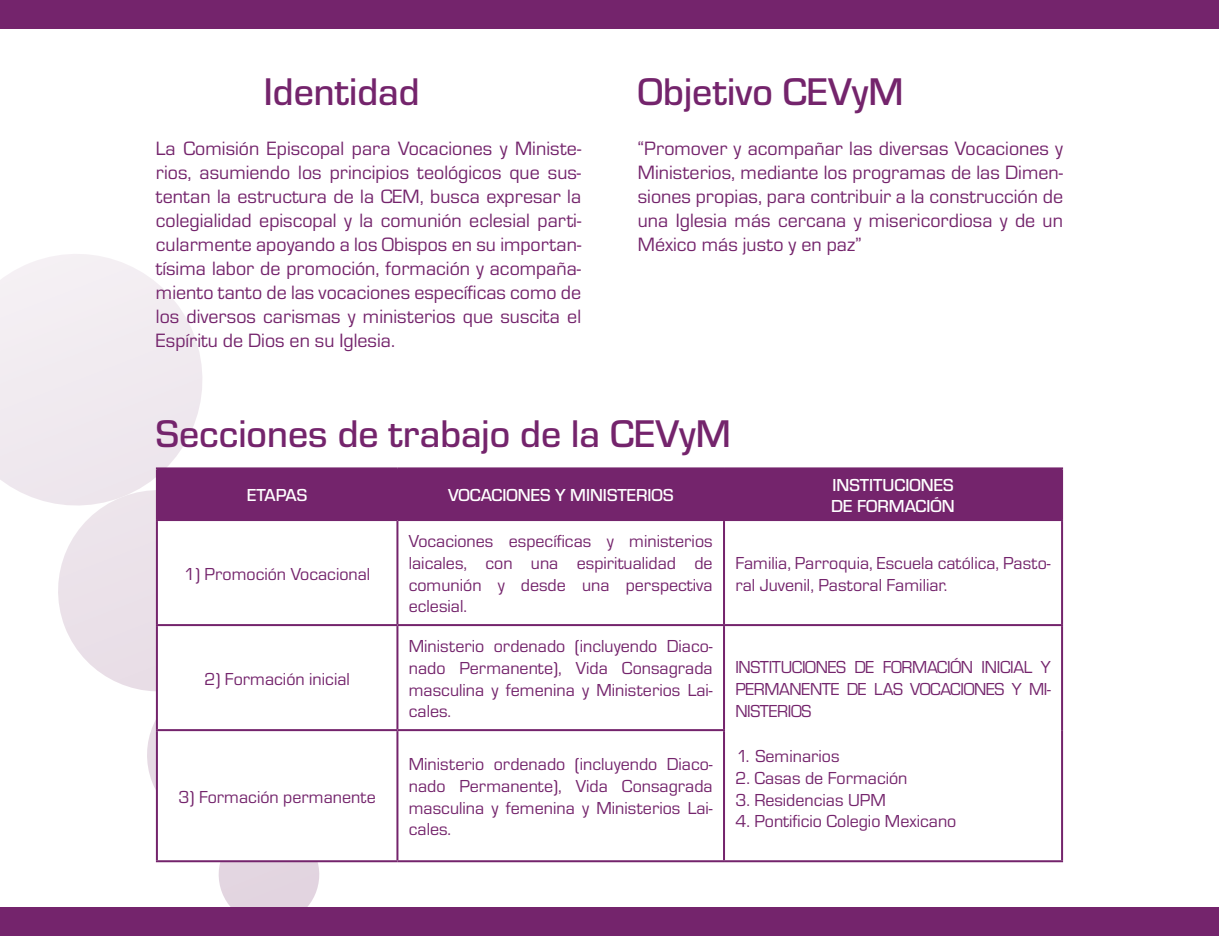
<style>
.page{position:relative;width:1219px;height:936px;background:#fff}
.page>*{position:absolute;margin:0;border:0;box-sizing:border-box;transform-origin:0 0}
.t1{font:500 40px "Eurostile T";color:#74246c}
.t2{font:20px/24px "Eurostile T";color:#74246c;text-align:justify}
.t3{font:18px/21.6px "Eurostile T";color:#74246c;text-align:justify}
.t4{font:500 18px/21.6px "Eurostile T";color:#fff}
</style>
<div class="page">
<svg style="left:0;top:254px;width:202px;height:247px"></svg>
<svg style="left:45px;top:477px;width:111px;height:212px"></svg>
<svg style="left:137px;top:669px;width:189px;height:238px"></svg>
<div style="left:0;top:0;width:1219px;height:28px;background:#74246c"></div>
<div style="left:158px;top:469px;width:903px;height:50px;background:#74246c"></div>
<svg style="left:158px;top:521px;width:238px;height:339px"></svg>
<hr style="left:156px;top:469px;width:2px;height:50px;background:#74246c">
<hr style="left:156px;top:467px;width:241px;height:2px;background:#74246c">
<hr style="left:396px;top:469px;width:2px;height:50px;background:#74246c">
<hr style="left:397px;top:467px;width:327px;height:2px;background:#74246c">
<hr style="left:724px;top:467px;width:339px;height:2px;background:#74246c">
<hr style="left:723px;top:469px;width:2px;height:50px;background:#74246c">
<hr style="left:1061px;top:469px;width:2px;height:50px;background:#74246c">
<hr style="left:156px;top:521px;width:2px;height:103px;background:#74246c">
<hr style="left:156px;top:519px;width:241px;height:2px;background:#74246c">
<hr style="left:396px;top:521px;width:2px;height:103px;background:#74246c">
<hr style="left:397px;top:519px;width:327px;height:2px;background:#74246c">
<hr style="left:723px;top:521px;width:2px;height:103px;background:#74246c">
<hr style="left:724px;top:519px;width:339px;height:2px;background:#74246c">
<hr style="left:1061px;top:521px;width:2px;height:103px;background:#74246c">
<hr style="left:156px;top:626px;width:2px;height:103px;background:#74246c">
<hr style="left:156px;top:731px;width:2px;height:129px;background:#74246c">
<hr style="left:156px;top:624px;width:241px;height:2px;background:#74246c">
<hr style="left:156px;top:729px;width:241px;height:2px;background:#74246c">
<hr style="left:156px;top:860px;width:241px;height:2px;background:#74246c">
<hr style="left:396px;top:626px;width:2px;height:103px;background:#74246c">
<hr style="left:396px;top:731px;width:2px;height:129px;background:#74246c">
<hr style="left:397px;top:624px;width:327px;height:2px;background:#74246c">
<hr style="left:397px;top:729px;width:328px;height:2px;background:#74246c">
<hr style="left:397px;top:860px;width:327px;height:2px;background:#74246c">
<hr style="left:723px;top:626px;width:2px;height:103px;background:#74246c">
<hr style="left:723px;top:731px;width:2px;height:129px;background:#74246c">
<hr style="left:724px;top:624px;width:339px;height:2px;background:#74246c">
<hr style="left:1061px;top:626px;width:2px;height:104px;background:#74246c">
<hr style="left:1061px;top:730px;width:2px;height:130px;background:#74246c">
<hr style="left:724px;top:860px;width:339px;height:2px;background:#74246c">
<div style="left:0;top:907px;width:1219px;height:28px;background:#74246c"></div>
<h1 class="t1" style="left:264px;top:71px;width:157px">Identidad</h1>
<h1 class="t1" style="left:638px;top:71px;width:267px">Objetivo CEVyM</h1>
<p class="t2" style="left:156px;top:136px;width:427px">La Comisión Episcopal para Vocaciones y Ministe&shy;rios, asumiendo los principios teológicos que sus&shy;tentan la estructura de la CEM, busca expresar la colegialidad episcopal y la comunión eclesial parti&shy;cularmente apoyando a los Obispos en su importan&shy;tísima labor de promoción, formación y acompaña&shy;miento tanto de las vocaciones específicas como de los diversos carismas y ministerios que suscita el Espíritu de Dios en su Iglesia.</p>
<p class="t2" style="left:638px;top:136px;width:427px">“Promover y acompañar las diversas Vocaciones y Ministerios, mediante los programas de las Dimen&shy;siones propias, para contribuir a la construcción de una Iglesia más cercana y misericordiosa y de un México más justo y en paz”</p>
<h1 class="t1" style="left:156px;top:412px;width:576px">Secciones de trabajo de la CEVyM</h1>
<p class="t4" style="left:247px;top:484px;width:62px">ETAPAS</p>
<p class="t4" style="left:448px;top:484px;width:227px">VOCACIONES Y MINISTERIOS</p>
<p class="t4" style="left:831px;top:474px;width:125px">INSTITUCIONES<br>DE FORMACIÓN</p>
<p class="t3" style="left:184px;top:563px;width:188px">1) Promoción Vocacional</p>
<p class="t3" style="left:204px;top:668px;width:147px">2) Formación inicial</p>
<p class="t3" style="left:179px;top:786px;width:199px">3) Formación permanente</p>
<p class="t3" style="left:409px;top:530px;width:305px">Vocaciones específicas y ministerios laicales, con una espiritualidad de comunión y desde una perspectiva eclesial.</p>
<p class="t3" style="left:409px;top:635px;width:305px">Ministerio ordenado (incluyendo Diaco&shy;nado Permanente), Vida Consagrada masculina y femenina y Ministerios Lai&shy;cales.</p>
<p class="t3" style="left:409px;top:753px;width:305px">Ministerio ordenado (incluyendo Diaco&shy;nado Permanente), Vida Consagrada masculina y femenina y Ministerios Lai&shy;cales.</p>
<p class="t3" style="left:735px;top:552px;width:317px">Familia, Parroquia, Escuela católica, Pasto&shy;ral Juvenil, Pastoral Familiar.</p>
<p class="t3" style="left:735px;top:656px;width:317px">INSTITUCIONES DE FORMACIÓN INICIAL Y PERMANENTE DE LAS VOCACIONES Y MI-NISTERIOS</p>
<p class="t3" style="left:737px;top:745px;width:104px">1. Seminarios</p>
<p class="t3" style="left:735px;top:767px;width:174px">2. Casas de Formación</p>
<p class="t3" style="left:735px;top:788px;width:152px">3. Residencias UPM</p>
<p class="t3" style="left:735px;top:810px;width:223px">4. Pontificio Colegio Mexicano</p>
</div>
